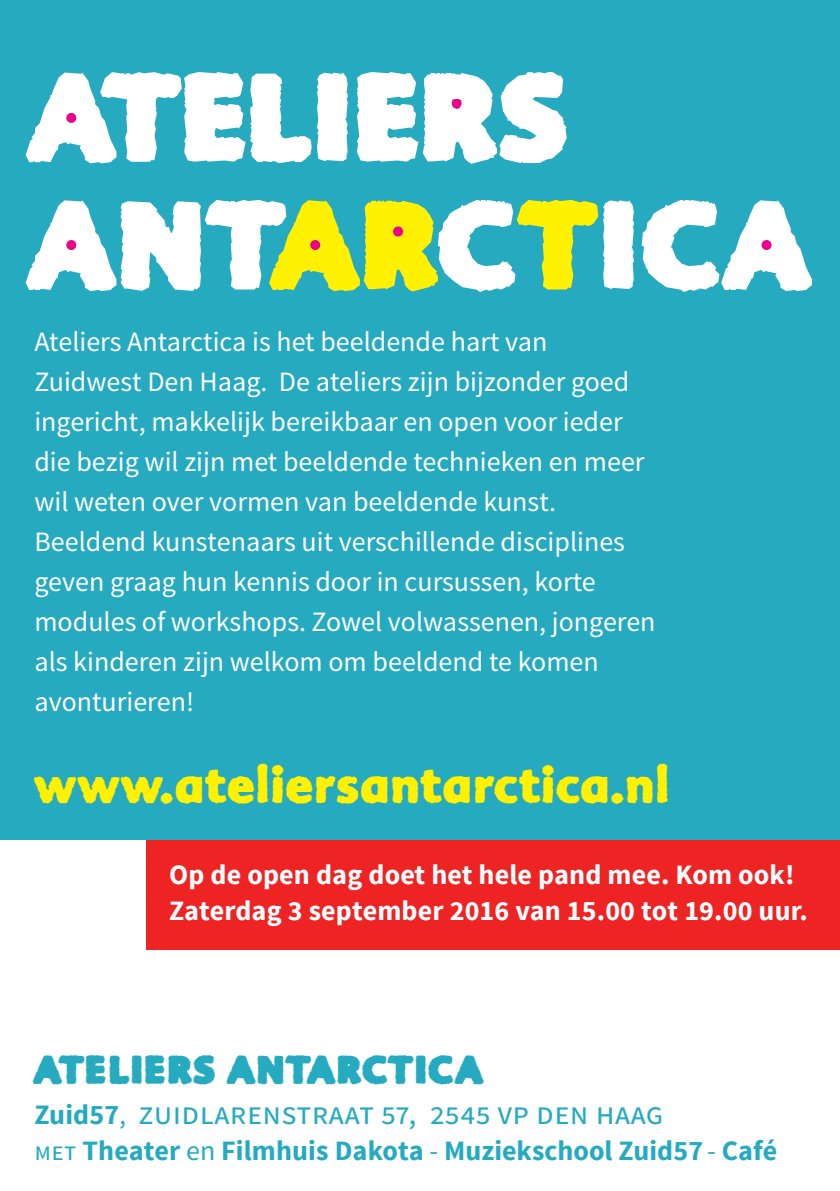
<style>
.page{position:relative;width:840px;height:1191px;background:#fff}
.page>*{position:absolute;margin:0;border:0;box-sizing:border-box;transform-origin:0 0}
.t1{font:48px "Advert Rough Four";letter-spacing:.035em;color:#fff101}
.t2{font:34px "Advert Rough Five";letter-spacing:.1em;color:#25aabf}
.t3{font:32px "Source Sans Pro";letter-spacing:.01em;color:#25aabf}
.t4{font:28px/40px "Source Sans Pro";color:#fff}
.t5{font:700 28px "Source Sans Pro";letter-spacing:.005em;color:#fff}
.t6{font:700 28px "Source Sans Pro";letter-spacing:.005em;color:#25aabf}
.s1{font-weight:700;font-size:28px}
.s2{font-size:28px}
.s3{font-weight:400;font-size:26px}
.s4{font-weight:400}
</style>
<div class="page">
<div style="left:146px;top:839px;width:693px;height:110px;background:#ee2323"></div>
<div style="left:0;top:0;width:839px;height:839px;background:#25aabf"></div>
<svg style="left:26px;top:72px;width:285px;height:91px"></svg>
<svg style="left:317px;top:73px;width:30px;height:88px;background:#f5fbfc"></svg>
<svg style="left:26px;top:200px;width:607px;height:92px"></svg>
<svg style="left:641px;top:200px;width:170px;height:92px"></svg>
<div style="left:66px;top:113px;width:10px;height:10px;background:#ed028c;border-radius:50%"></div>
<div style="left:66px;top:240px;width:10px;height:10px;background:#ed028c;border-radius:50%"></div>
<div style="left:761px;top:240px;width:10px;height:10px;background:#ed028c;border-radius:50%"></div>
<div style="left:393px;top:226px;width:10px;height:10px;background:#ed028c;border-radius:50%"></div>
<svg style="left:357px;top:72px;width:209px;height:92px"></svg>
<div style="left:310px;top:240px;width:10px;height:10px;background:#ed028c;border-radius:50%"></div>
<p class="t4" style="left:34px;top:322px;width:611px">Ateliers Antarctica is het beeldende hart van Zuidwest Den Haag. De ateliers zijn bijzonder goed ingericht, makkelijk bereikbaar en open voor ieder die bezig wil zijn met beeldende technieken en meer wil weten over vormen van beeldende kunst.</p>
<p class="t4" style="left:34px;top:522px;width:622px">Beeldend kunstenaars uit verschillende disciplines geven graag hun kennis door in cursussen, korte modules of workshops. Zowel volwassenen, jongeren als kinderen zijn welkom om beeldend te komen avonturieren!</p>
<p class="t1" style="left:34px;top:754px;width:635px">www.ateliersantarctica.nl</p>
<p class="t5" style="left:169px;top:857px;width:626px">Op de open dag doet het hele pand mee. Kom ook!</p>
<p class="t5" style="left:169px;top:893px;width:640px">Zaterdag 3 september 2016 van 15.00 tot 19.00 uur.</p>
<p class="t2" style="left:34px;top:1047px;width:449px">ATELIERS ANTARCTICA</p>
<p class="t3" style="left:34px;top:1093px;width:630px"><span class="s1">Zuid57</span><span class="s2">,</span> zuidlarenstraat 57, 2545 vp den haag</p>
<p class="t6" style="left:34px;top:1133px;width:743px"><span class="s3">met</span> Theater <span class="s4">en</span> Filmhuis Dakota <span class="s4">-</span> Muziekschool Zuid57 <span class="s4">-</span> Café</p>
</div>
